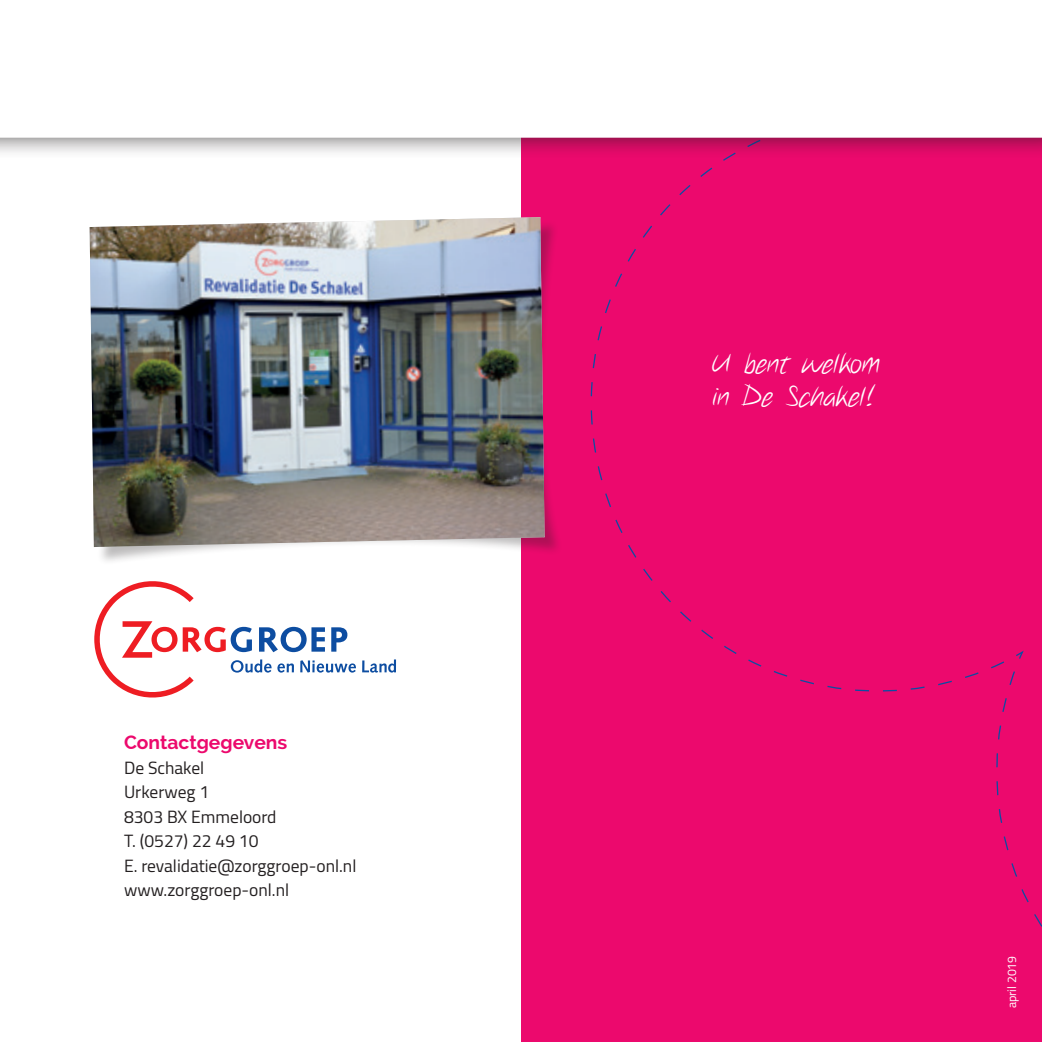
<style>
.page{position:relative;width:1042px;height:1042px;background:#fff}
.page>*{position:absolute;margin:0;border:0;box-sizing:border-box;transform-origin:0 0}
.t1{font:28px/33.2px "Notethis";color:#fff}
.t2{font:700 19.25px "Raleway";color:#ec096d}
.t3{font:17.5px/24.5px "Cairo";color:#231f20}
.t4{font:12.25px "Cairo";color:#fff}
</style>
<div class="page">
<div style="left:521px;top:0;width:521px;height:1042px;background:#ec096d"></div>
<div style="left:96px;top:220px;width:467px;height:345px;background:#231f20;opacity:.3"></div>
<img style="left:90px;top:217px;width:454px;height:330px">
<svg style="left:362px;top:659px;width:34px;height:13px"></svg>
<svg style="left:94px;top:581px;width:262px;height:117px"></svg>
<div style="left:0;top:0;width:1042px;height:205px;background:#231f20;opacity:.75"></div>
<svg style="left:0;top:0;width:1042px;height:184px"></svg>
<p class="t2" style="left:124px;top:731px;width:165px">Contactgegevens</p>
<p class="t3" style="left:124px;top:755px;width:234px">De Schakel<br>Urkerweg 1<br>8303 BX Emmeloord<br>T. (0527) 22 49 10<br>E. revalidatie@zorggroep-onl.nl www.zorggroep-onl.nl</p>
<h1 class="t1" style="left:712px;top:348px;width:169px">U bent welkom in De Schakel!</h1>
<p class="t4" style="left:1002px;top:1008px;width:54px;rotate:-90deg">april 2019</p>
</div>
